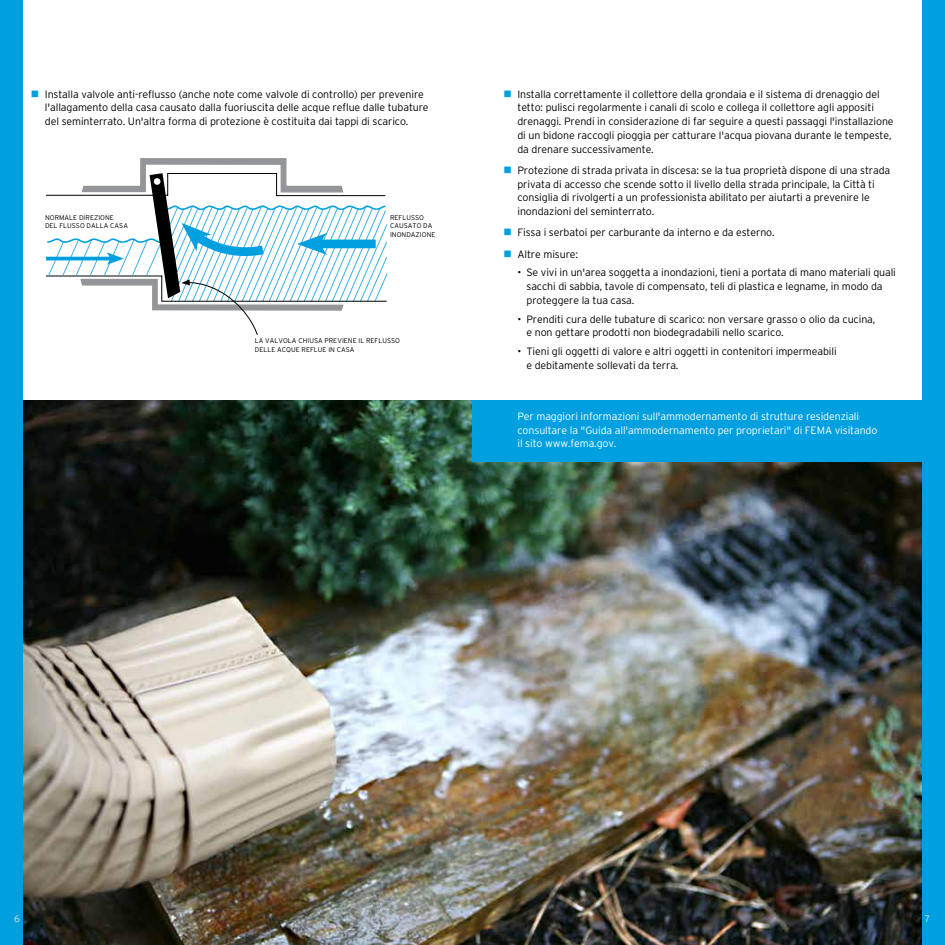
<style>
.page{position:relative;width:945px;height:945px;background:#fff}
.page>*{position:absolute;margin:0;border:0;box-sizing:border-box;transform-origin:0 0}
.t1{font:11.25px "Wingdings";color:#009fdf}
.t2{font:300 10.62px/13.8px "Interstate";letter-spacing:-.01em;color:#000}
.t3{font:300 10.62px/13.8px "Interstate";letter-spacing:-.01em;color:#fff}
.t4{font:300 9.38px "Interstate";color:#e6e7e8}
.t5{font:300 6.88px/8.8px "Interstate";letter-spacing:.005em;color:#000}
.s1{color:#009fdf}
</style>
<div class="page">
<img style="left:22px;top:400px;width:900px;height:545px">
<div style="left:0;top:0;width:22px;height:945px;background:#009fdf"></div>
<div style="left:922px;top:0;width:23px;height:945px;background:#009fdf"></div>
<div style="left:472px;top:400px;width:462px;height:62px;background:#009fdf"></div>
<svg style="left:140px;top:158px;width:147px;height:15px"></svg>
<svg style="left:46px;top:173px;width:342px;height:162px"></svg>
<p class="t2" style="left:45px;top:87px;width:385px;text-indent:-14px"><span class="s1">■</span> Installa valvole anti-reflusso (anche note come valvole di controllo) per prevenire l'allagamento della casa causato dalla fuoriuscita delle acque reflue dalle tubature del seminterrato. Un'altra forma di protezione è costituita dai tappi di scarico.</p>
<p class="t1" style="left:512px;top:88px;width:13px">■</p>
<p class="t2" style="left:517px;top:87px;width:378px;text-indent:-14px"><span class="s1">■</span> Installa correttamente il collettore della grondaia e il sistema di drenaggio del tetto: pulisci regolarmente i canali di scolo e collega il collettore agli appositi drenaggi. Prendi in considerazione di far seguire a questi passaggi l'installazione di un bidone raccogli pioggia per catturare l'acqua piovana durante le tempeste, da drenare successivamente.</p>
<p class="t1" style="left:512px;top:164px;width:13px">■</p>
<p class="t1" style="left:39px;top:88px;width:13px">■</p>
<p class="t2" style="left:517px;top:163px;width:374px;text-indent:-14px"><span class="s1">■</span> Protezione di strada privata in discesa: se la tua proprietà dispone di una strada privata di accesso che scende sotto il livello della strada principale, la Città ti consiglia di rivolgerti a un professionista abilitato per aiutarti a prevenire le inondazioni del seminterrato.</p>
<p class="t2" style="left:503px;top:226px;width:273px"><span class="s1">■</span> Fissa i serbatoi per carburante da interno e da esterno.</p>
<p class="t1" style="left:512px;top:248px;width:13px">■</p>
<p class="t5" style="left:45px;top:213px;width:84px">NORMALE DIREZIONE<br>DEL FLUSSO DALLA CASA</p>
<p class="t5" style="left:390px;top:213px;width:47px">REFLUSSO<br>CAUSATO DA<br>INONDAZIONE</p>
<p class="t2" style="left:503px;top:247px;width:76px"><span class="s1">■</span> Altre misure:</p>
<p class="t2" style="left:527px;top:266px;width:371px;text-indent:-9px">• Se vivi in un'area soggetta a inondazioni, tieni a portata di mano materiali quali sacchi di sabbia, tavole di compensato, teli di plastica e legname, in modo da proteggere la tua casa.</p>
<p class="t2" style="left:526px;top:312px;width:350px;text-indent:-9px">• Prenditi cura delle tubature di scarico: non versare grasso o olio da cucina, e non gettare prodotti non biodegradabili nello scarico.</p>
<p class="t2" style="left:526px;top:345px;width:312px;text-indent:-9px">• Tieni gli oggetti di valore e altri oggetti in contenitori impermeabili e debitamente sollevati da terra.</p>
<p class="t5" style="left:255px;top:337px;width:147px">LA VALVOLA CHIUSA PREVIENE IL REFLUSSO<br>DELLE ACQUE REFLUE IN CASA</p>
<p class="t3" style="left:518px;top:409px;width:361px">Per maggiori informazioni sull'ammodernamento di strutture residenziali consultare la "Guida all'ammodernamento per proprietari" di FEMA visitando il sito www.fema.gov.</p>
<p class="t4" style="left:14px;top:913px;width:7px">6</p>
<p class="t4" style="left:925px;top:913px;width:7px">7</p>
</div>
